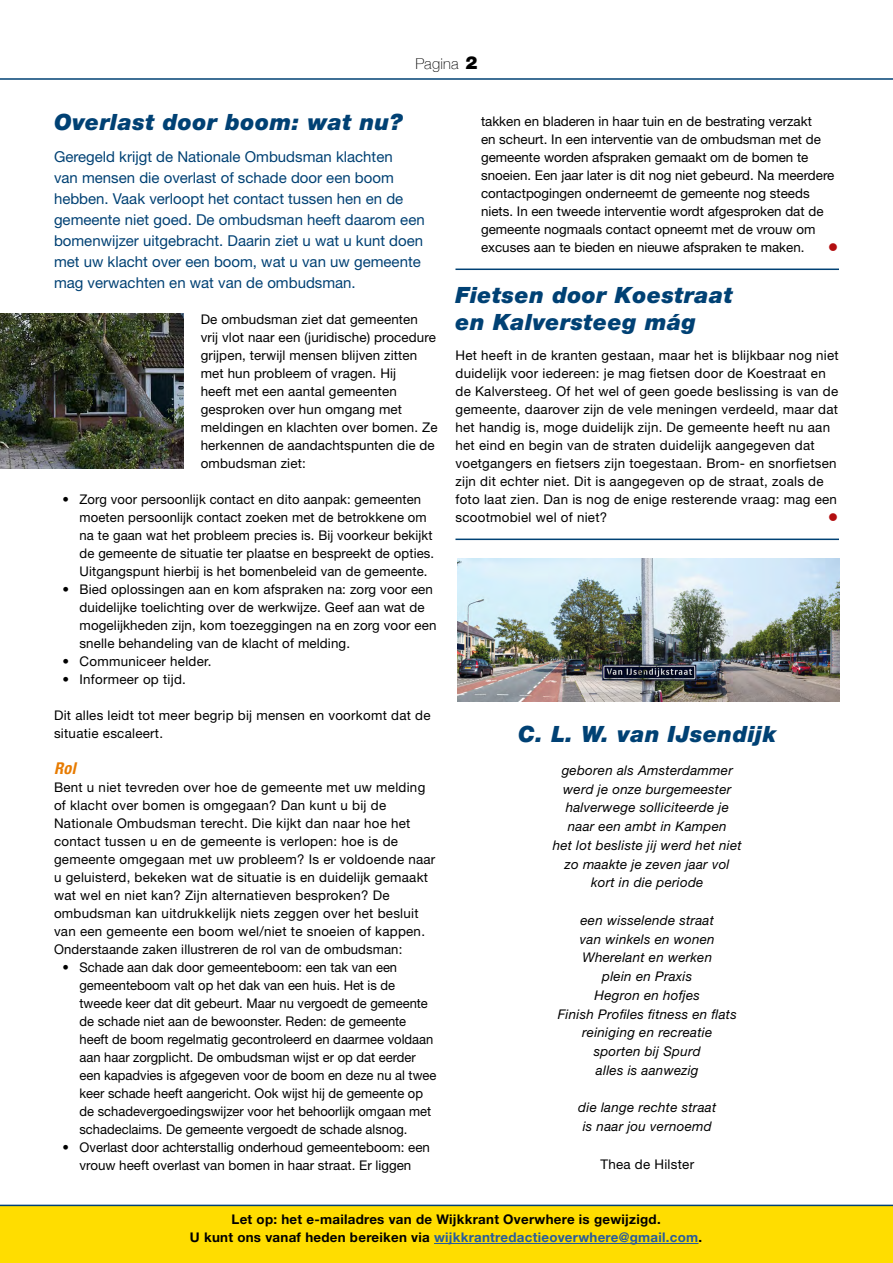
<style>
.page{position:relative;width:893px;height:1263px;background:#fff}
.page>*{position:absolute;margin:0;border:0;box-sizing:border-box;transform-origin:0 0}
.H1__Kop{font:italic 900 22.5px "Helvetica Neue";letter-spacing:.02em;color:#004174}
.H2__Subkop{font:italic 700 condensed 16.35px "Helvetica Neue";color:#e77b00}
.H__Introtekst{font:15px/21px "Helvetica Neue";color:#004174}
.t1{font:100 15px "Helvetica Neue";letter-spacing:.02em;color:#000}
.P__Tekst_plat{font:13.35px/18px "Helvetica Neue";letter-spacing:.01em;color:#000}
.P__Tekst_plat-2{font:italic 13.35px "Helvetica Neue";letter-spacing:.02em;color:#000}
.t2{font:700 13.35px/18px "Helvetica Neue";letter-spacing:.02em;color:#000;text-align:center}
.P__Tekst_plat-3{font:13.35px "Wingdings";color:#b20e10}
.s1{font-weight:900;font-size:18px}
.s2{color:#275b9b}
</style>
<div class="page">
<div style="left:0;top:1206px;width:893px;height:57px;background:#fd0"></div>
<hr style="left:0;top:78px;width:893px;height:2px;background:#004174">
<hr style="left:0;top:1205px;width:893px;height:1px;background:#004174">
<hr style="left:434px;top:1243px;width:264px;height:1px;background:#275b9b">
<hr style="left:455px;top:269px;width:384px;height:1px;background:#004174">
<hr style="left:455px;top:539px;width:384px;height:1px;background:#004174">
<img style="left:0;top:314px;width:184px;height:154px">
<img style="left:458px;top:558px;width:382px;height:143px">
<p class="t1" style="left:415px;top:52px;width:63px">Pagina <span class="s1">2</span></p>
<h1 class="H1__Kop" style="left:54px;top:108px;width:350px">Overlast door boom: wat nu?</h1>
<p class="H__Introtekst" style="left:54px;top:146px;width:372px">Geregeld krijgt de Nationale Ombudsman klachten<br>van mensen die overlast of schade door een boom hebben. Vaak verloopt het contact tussen hen en de gemeente niet goed. De ombudsman heeft daarom een bomenwijzer uitgebracht. Daarin ziet u wat u kunt doen met uw klacht over een boom, wat u van uw gemeente mag verwachten en wat van de ombudsman.</p>
<p class="P__Tekst_plat" style="left:201px;top:310px;width:238px">De ombudsman ziet dat gemeenten vrij vlot naar een (juridische) procedure grijpen, terwijl mensen blijven zitten met hun probleem of vragen. Hij<br>heeft met een aantal gemeenten gesproken over hun omgang met meldingen en klachten over bomen. Ze herkennen de aandachtspunten die de ombudsman ziet:</p>
<p class="P__Tekst_plat" style="left:80px;top:490px;width:356px;text-indent:-17px">• Zorg voor persoonlijk contact en dito aanpak: gemeenten moeten persoonlijk contact zoeken met de betrokkene om na te gaan wat het probleem precies is. Bij voorkeur bekijkt de gemeente de situatie ter plaatse en bespreekt de opties.<br>Uitgangspunt hierbij is het bomenbeleid van de gemeente.</p>
<p class="P__Tekst_plat" style="left:80px;top:580px;width:359px;text-indent:-17px">• Bied oplossingen aan en kom afspraken na: zorg voor een duidelijke toelichting over de werkwijze. Geef aan wat de mogelijkheden zijn, kom toezeggingen na en zorg voor een snelle behandeling van de klacht of melding.</p>
<p class="P__Tekst_plat" style="left:63px;top:652px;width:150px">• Communiceer helder.</p>
<p class="P__Tekst_plat" style="left:63px;top:670px;width:125px">• Informeer op tijd.</p>
<p class="P__Tekst_plat" style="left:54px;top:706px;width:378px">Dit alles leidt tot meer begrip bij mensen en voorkomt dat de situatie escaleert.</p>
<h2 class="H2__Subkop" style="left:54px;top:758px;width:23px">Rol</h2>
<p class="P__Tekst_plat" style="left:54px;top:778px;width:383px">Bent u niet tevreden over hoe de gemeente met uw melding of klacht over bomen is omgegaan? Dan kunt u bij de Nationale Ombudsman terecht. Die kijkt dan naar hoe het contact tussen u en de gemeente is verlopen: hoe is de gemeente omgegaan met uw probleem? Is er voldoende naar u geluisterd, bekeken wat de situatie is en duidelijk gemaakt wat wel en niet kan? Zijn alternatieven besproken? De ombudsman kan uitdrukkelijk niets zeggen over het besluit van een gemeente een boom wel/niet te snoeien of kappen.<br>Onderstaande zaken illustreren de rol van de ombudsman:</p>
<p class="P__Tekst_plat" style="left:80px;top:958px;width:358px;text-indent:-17px">• Schade aan dak door gemeenteboom: een tak van een gemeenteboom valt op het dak van een huis. Het is de tweede keer dat dit gebeurt. Maar nu vergoedt de gemeente de schade niet aan de bewoonster. Reden: de gemeente heeft de boom regelmatig gecontroleerd en daarmee voldaan aan haar zorgplicht. De ombudsman wijst er op dat eerder een kapadvies is afgegeven voor de boom en deze nu al twee keer schade heeft aangericht. Ook wijst hij de gemeente op de schadevergoedingswijzer voor het behoorlijk omgaan met schadeclaims. De gemeente vergoedt de schade alsnog.</p>
<p class="P__Tekst_plat" style="left:63px;top:1138px;width:369px;text-align:center">• Overlast door achterstallig onderhoud gemeenteboom: een vrouw heeft overlast van bomen in haar straat. Er liggen</p>
<p class="P__Tekst_plat" style="left:481px;top:112px;width:355px">takken en bladeren in haar tuin en de bestrating verzakt<br>en scheurt. In een interventie van de ombudsman met de gemeente worden afspraken gemaakt om de bomen te snoeien. Een jaar later is dit nog niet gebeurd. Na meerdere contactpogingen onderneemt de gemeente nog steeds niets. In een tweede interventie wordt afgesproken dat de gemeente nogmaals contact opneemt met de vrouw om excuses aan te bieden en nieuwe afspraken te maken.</p>
<p class="P__Tekst_plat-3" style="left:828px;top:240px;width:11px">●</p>
<h1 class="H1__Kop" style="left:455px;top:281px;width:279px">Fietsen door Koestraat</h1>
<h1 class="H1__Kop" style="left:455px;top:308px;width:242px">en Kalversteeg mág</h1>
<p class="P__Tekst_plat" style="left:455px;top:346px;width:385px">Het heeft in de kranten gestaan, maar het is blijkbaar nog niet duidelijk voor iedereen: je mag fietsen door de Koestraat en de Kalversteeg. Of het wel of geen goede beslissing is van de gemeente, daarover zijn de vele meningen verdeeld, maar dat het handig is, moge duidelijk zijn. De gemeente heeft nu aan het eind en begin van de straten duidelijk aangegeven dat voetgangers en fietsers zijn toegestaan. Brom- en snorfietsen zijn dit echter niet. Dit is aangegeven op de straat, zoals de foto laat zien. Dan is nog de enige resterende vraag: mag een scootmobiel wel of niet?</p>
<p class="P__Tekst_plat-3" style="left:828px;top:510px;width:11px">●</p>
<h1 class="H1__Kop" style="left:518px;top:720px;width:260px">C. L. W. van IJsendijk</h1>
<p class="P__Tekst_plat-2" style="left:562px;top:762px;width:173px">geboren als Amsterdammer</p>
<p class="P__Tekst_plat-2" style="left:563px;top:781px;width:170px">werd je onze burgemeester</p>
<p class="P__Tekst_plat-2" style="left:566px;top:799px;width:165px">halverwege solliciteerde je</p>
<p class="P__Tekst_plat-2" style="left:568px;top:818px;width:160px">naar een ambt in Kampen</p>
<p class="P__Tekst_plat-2" style="left:553px;top:837px;width:191px">het lot besliste jij werd het niet</p>
<p class="P__Tekst_plat-2" style="left:565px;top:856px;width:166px">zo maakte je zeven jaar vol</p>
<p class="P__Tekst_plat-2" style="left:591px;top:874px;width:114px">kort in die periode</p>
<p class="P__Tekst_plat-2" style="left:580px;top:912px;width:135px">een wisselende straat</p>
<p class="P__Tekst_plat-2" style="left:580px;top:931px;width:136px">van winkels en wonen</p>
<p class="P__Tekst_plat-2" style="left:582px;top:949px;width:131px">Wherelant en werken</p>
<p class="P__Tekst_plat-2" style="left:602px;top:968px;width:92px">plein en Praxis</p>
<p class="P__Tekst_plat-2" style="left:594px;top:987px;width:107px">Hegron en hofjes</p>
<p class="P__Tekst_plat-2" style="left:558px;top:1006px;width:181px">Finish Profiles fitness en flats</p>
<p class="P__Tekst_plat-2" style="left:582px;top:1024px;width:132px">reiniging en recreatie</p>
<p class="P__Tekst_plat-2" style="left:594px;top:1043px;width:109px">sporten bij Spurd</p>
<p class="P__Tekst_plat-2" style="left:596px;top:1062px;width:104px">alles is aanwezig</p>
<p class="P__Tekst_plat-2" style="left:578px;top:1099px;width:139px">die lange rechte straat</p>
<p class="P__Tekst_plat-2" style="left:583px;top:1118px;width:131px">is naar jou vernoemd</p>
<p class="P__Tekst_plat" style="left:600px;top:1155px;width:95px">Thea de Hilster</p>
<p class="t2" style="left:190px;top:1210px;width:514px">Let op: het e-mailadres van de Wijkkrant Overwhere is gewijzigd.<br>U kunt ons vanaf heden bereiken via <span class="s2">wijkkrantredactieoverwhere@gmail.com</span>.</p>
</div>
